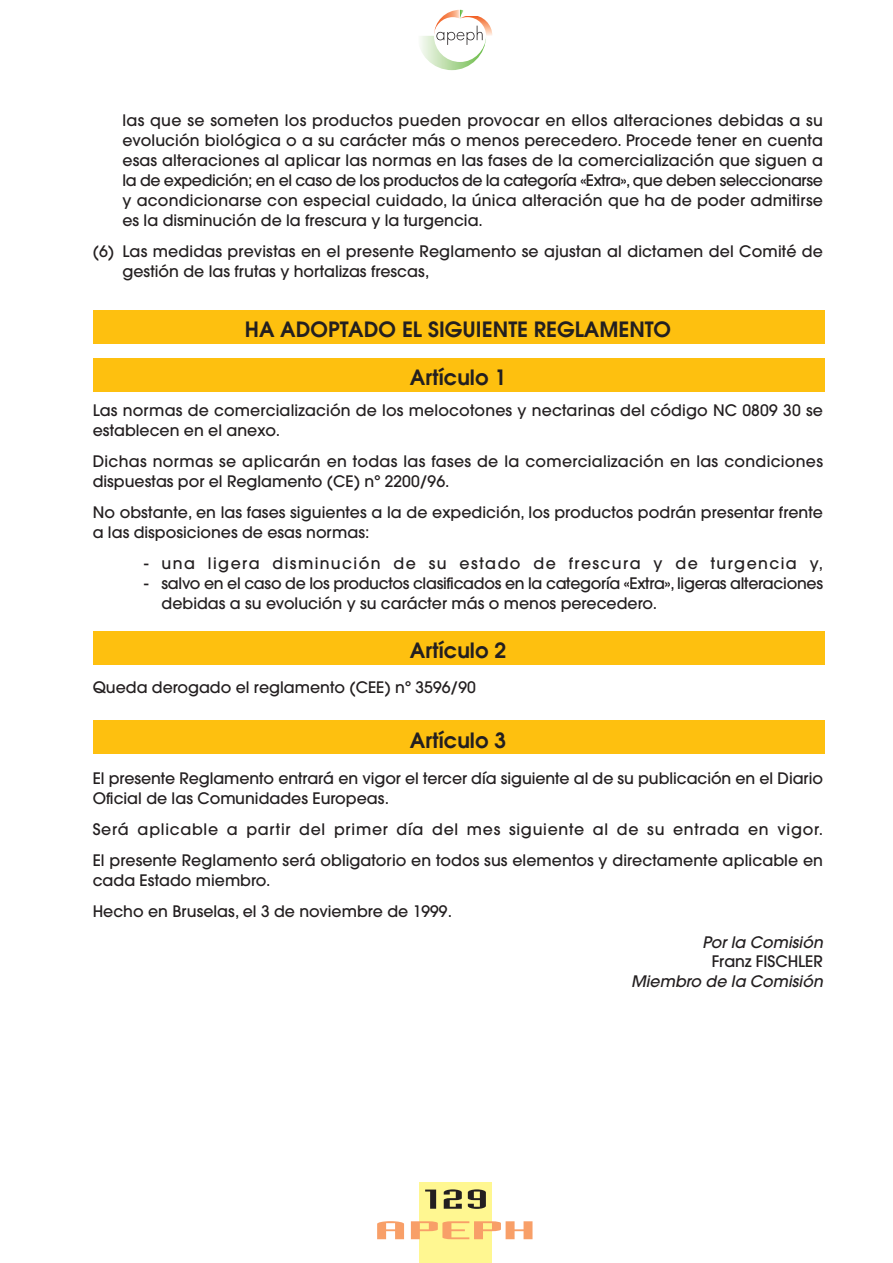
<style>
.page{position:relative;width:893px;height:1263px;background:#fff}
.page>*{position:absolute;margin:0;border:0;box-sizing:border-box;transform-origin:0 0}
.t1{font:26.85px "Industria Solid";color:#231f20;scale:3.03 1}
.t2{font:25.05px "Industria Solid";letter-spacing:-.02em;color:#f89f68;scale:4.83 1}
.t3{font:600 21px "Avant Garde";color:#231f20}
.t4{font:500 15.75px/19.8px "Avant Garde";letter-spacing:.005em;color:#231f20}
.t5{font:500 15.75px/19.8px "Avant Garde";letter-spacing:-.02em;color:#231f20}
.t6{font:500 15.75px "Avant Garde";letter-spacing:.09em;color:#231f20}
.t7{font:italic 500 15.75px "Avant Garde";color:#231f20}
</style>
<div class="page">
<svg style="left:420px;top:10px;width:72px;height:60px"></svg>
<div style="left:93px;top:310px;width:731px;height:33px;background:#fec00f"></div>
<div style="left:93px;top:358px;width:731px;height:33px;background:#fec00f"></div>
<div style="left:93px;top:631px;width:731px;height:34px;background:#fec00f"></div>
<div style="left:93px;top:721px;width:731px;height:33px;background:#fec00f"></div>
<div style="left:420px;top:1182px;width:72px;height:81px;background:#fff791"></div>
<p class="t4" style="left:122px;top:112px;width:702px;text-align:justify">las que se someten los productos pueden provocar en ellos alteraciones debidas a su evolución biológica o a su carácter más o menos perecedero. Procede tener en cuenta esas alteraciones al aplicar las normas en las fases de la comercialización que siguen a la de expedición; en el caso de los productos de la categoría «Extra», que deben seleccionarse y acondicionarse con especial cuidado, la única alteración que ha de poder admitirse es la disminución de la frescura y la turgencia.</p>
<p class="t4" style="left:122px;top:243px;width:702px;text-indent:-30px">(6) Las medidas previstas en el presente Reglamento se ajustan al dictamen del Comité de gestión de las frutas y hortalizas frescas,</p>
<h3 class="t3" style="left:245px;top:321px;width:427px">HA ADOPTADO EL SIGUIENTE REGLAMENTO</h3>
<h3 class="t3" style="left:410px;top:369px;width:98px">Artículo 1</h3>
<p class="t4" style="left:93px;top:402px;width:731px">Las normas de comercialización de los melocotones y nectarinas del código NC 0809 30 se establecen en el anexo.</p>
<p class="t4" style="left:93px;top:453px;width:731px">Dichas normas se aplicarán en todas las fases de la comercialización en las condiciones dispuestas por el Reglamento (CE) nº 2200/96.</p>
<p class="t4" style="left:93px;top:504px;width:731px">No obstante, en las fases siguientes a la de expedición, los productos podrán presentar frente a las disposiciones de esas normas:</p>
<p class="t6" style="left:144px;top:558px;width:680px">- una ligera disminución de su estado de frescura y de turgencia y,</p>
<p class="t5" style="left:161px;top:575px;width:663px;text-indent:-17px">- salvo en el caso de los productos clasificados en la categoría «Extra», ligeras alteraciones debidas a su evolución y su carácter más o menos perecedero.</p>
<h3 class="t3" style="left:410px;top:643px;width:98px">Artículo 2</h3>
<p class="t4" style="left:93px;top:679px;width:384px">Queda derogado el reglamento (CEE) nº 3596/90</p>
<h3 class="t3" style="left:410px;top:732px;width:98px">Artículo 3</h3>
<p class="t4" style="left:93px;top:770px;width:732px">El presente Reglamento entrará en vigor el tercer día siguiente al de su publicación en el Diario<br>Oficial de las Comunidades Europeas.</p>
<p class="t4" style="left:93px;top:815px;width:731px;line-height:31.2px">Será aplicable a partir del primer día del mes siguiente al de su entrada en vigor.<br>El presente Reglamento será obligatorio en todos sus elementos y directamente aplicable en</p>
<p class="t4" style="left:93px;top:866px;width:361px;line-height:31.2px">cada Estado miembro.<br>Hecho en Bruselas, el 3 de noviembre de 1999.</p>
<p class="t7" style="left:702px;top:936px;width:125px">Por la Comisión</p>
<p class="t4" style="left:711px;top:953px;width:113px">Franz FISCHLER</p>
<p class="t7" style="left:631px;top:976px;width:196px">Miembro de la Comisión</p>
<h1 class="t1" style="left:424px;top:1190px;width:23px">129</h1>
<h2 class="t2" style="left:372px;top:1221px;width:36px">APEPH</h2>
</div>
